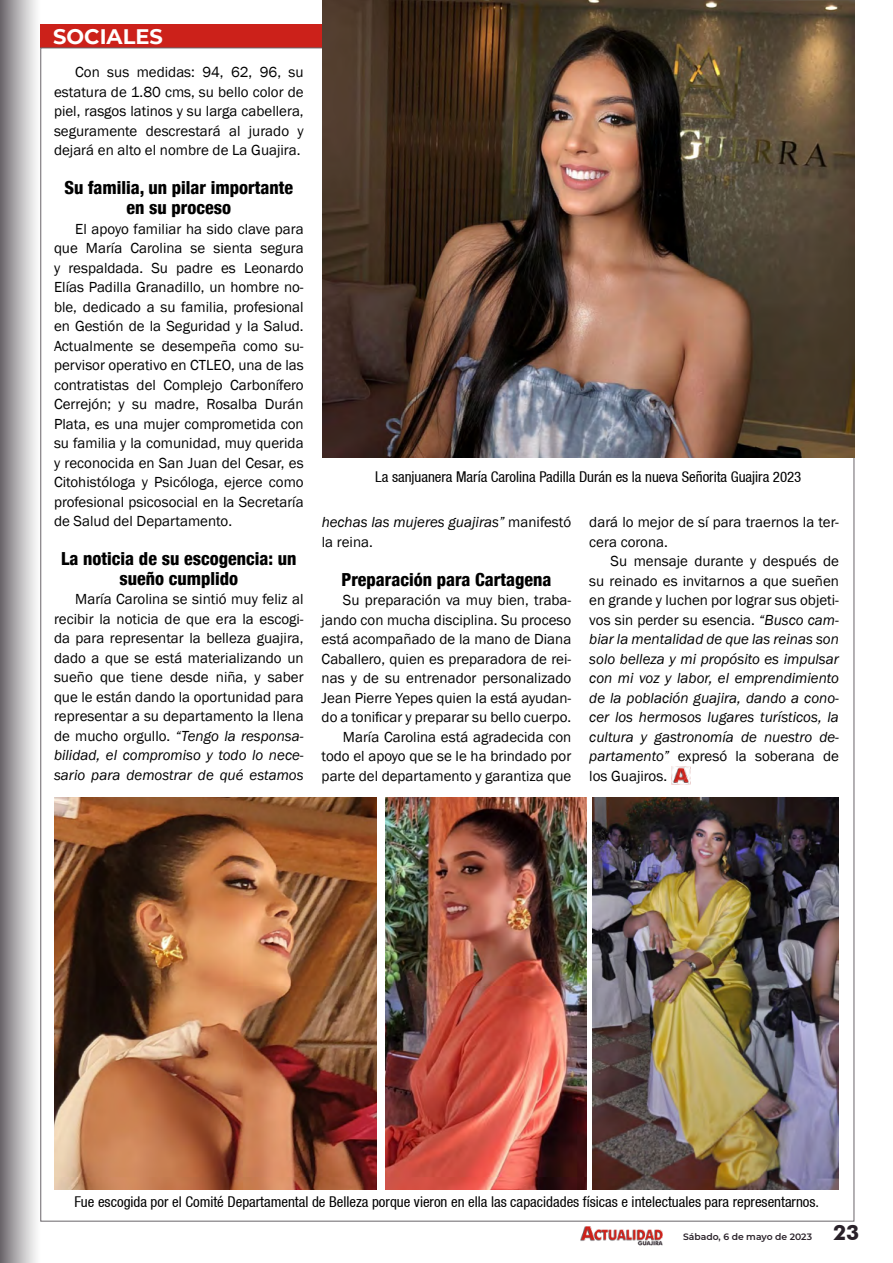
<style>
.page{position:relative;width:893px;height:1263px;background:#fff}
.page>*{position:absolute;margin:0;border:0;box-sizing:border-box;transform-origin:0 0}
.t1{font:700 21px "Montserrat";color:#fff}
.t2{font:700 21px "Futura BT";color:#292129}
.t3{font:800 condensed 18px/19.5px "Helvetica 87";color:#000;text-align:center}
.t4{font:15px/19.5px "Franklin Gothic";color:#000;text-align:justify}
.t5{font:italic 15px/19.5px "Franklin Gothic";color:#000}
.t6{font:condensed 14.85px "Helvetica 57";color:#000}
.t7{font:600 9.15px "Montserrat";color:#292129}
.s1{font-style:italic}
.s2{font-style:normal}
</style>
<div class="page">
<div style="left:40px;top:24px;width:814px;height:24px;background:#cc211a"></div>
<img style="left:580px;top:1226px;width:83px;height:20px">
<div style="left:0;top:0;width:40px;height:1263px;background:linear-gradient(to right,#6f6a6f,#fff)"></div>
<img style="left:592px;top:797px;width:247px;height:393px">
<img style="left:386px;top:797px;width:200px;height:393px">
<img style="left:54px;top:797px;width:323px;height:393px">
<img style="left:322px;top:0;width:532px;height:457px">
<img style="left:671px;top:766px;width:20px;height:18px">
<h1 class="t1" style="left:53px;top:22px;width:111px">SOCIALES</h1>
<p class="t4" style="left:54px;top:63px;width:251px;text-indent:21px">Con sus medidas: 94, 62, 96, su estatura de 1.80 cms, su bello color de piel, rasgos latinos y su larga cabellera, seguramente descrestará al jurado y dejará en alto el nombre de La Guajira.</p>
<p class="t3" style="left:64px;top:178px;width:230px">Su familia, un pilar importante en su proceso</p>
<p class="t4" style="left:54px;top:219px;width:251px;text-indent:21px">El apoyo familiar ha sido clave para que María Carolina se sienta segura y respaldada. Su padre es Leonardo Elías Padilla Granadillo, un hombre no&shy;ble, dedicado a su familia, profesional en Gestión de la Seguridad y la Salud.<br>Actualmente se desempeña como su&shy;pervisor operativo en CTLEO, una de las contratistas del Complejo Carbonífero Cerrejón; y su madre, Rosalba Durán Plata, es una mujer comprometida con su familia y la comunidad, muy querida y reconocida en San Juan del Cesar, es Citohistóloga y Psicóloga, ejerce como profesional psicosocial en la Secretaría de Salud del Departamento.</p>
<p class="t3" style="left:61px;top:549px;width:237px">La noticia de su escogencia: un sueño cumplido</p>
<p class="t4" style="left:54px;top:590px;width:251px;text-indent:21px">María Carolina se sintió muy feliz al recibir la noticia de que era la escogi&shy;da para representar la belleza guajira, dado a que se está materializando un sueño que tiene desde niña, y saber que le están dando la oportunidad para representar a su departamento la llena de mucho orgullo. <span class="s1">“Tengo la responsa&shy;bilidad, el compromiso y todo lo nece&shy;sario para demostrar de qué estamos</span></p>
<p class="t6" style="left:375px;top:468px;width:428px">La sanjuanera María Carolina Padilla Durán es la nueva Señorita Guajira 2023</p>
<p class="t5" style="left:322px;top:513px;width:251px">hechas las mujeres guajiras” <span class="s2">manifestó la reina.</span></p>
<p class="t3" style="left:341px;top:569px;width:212px">Preparación para Cartagena</p>
<p class="t4" style="left:322px;top:591px;width:251px;text-align:right">Su preparación va muy bien, traba&shy;jando con mucha disciplina. Su proceso está acompañado de la mano de Diana Caballero, quien es preparadora de rei&shy;nas y de su entrenador personalizado Jean Pierre Yepes quien la está ayudan&shy;do a tonificar y preparar su bello cuerpo.<br>María Carolina está agradecida con todo el apoyo que se le ha brindado por parte del departamento y garantiza que</p>
<p class="t4" style="left:589px;top:513px;width:251px">dará lo mejor de sí para traernos la ter&shy;cera corona.</p>
<p class="t5" style="left:589px;top:552px;width:251px;text-align:justify;text-indent:21px"><span class="s2">Su mensaje durante y después de su reinado es invitarnos a que sueñen en grande y luchen por lograr sus objeti&shy;vos sin perder su esencia.</span> “Busco cam&shy;biar la mentalidad de que las reinas son solo belleza y mi propósito es impulsar con mi voz y labor, el emprendimiento de la población guajira, dando a cono&shy;cer los hermosos lugares turísticos, la cultura y gastronomía de nuestro de&shy;partamento” <span class="s2">expresó la soberana de los Guajiros.</span></p>
<p class="t6" style="left:74px;top:1193px;width:746px">Fue escogida por el Comité Departamental de Belleza porque vieron en ella las capacidades físicas e intelectuales para representarnos.</p>
<p class="t7" style="left:683px;top:1230px;width:130px">Sábado, 6 de mayo de 2023</p>
<h1 class="t2" style="left:833px;top:1220px;width:28px">23</h1>
</div>
